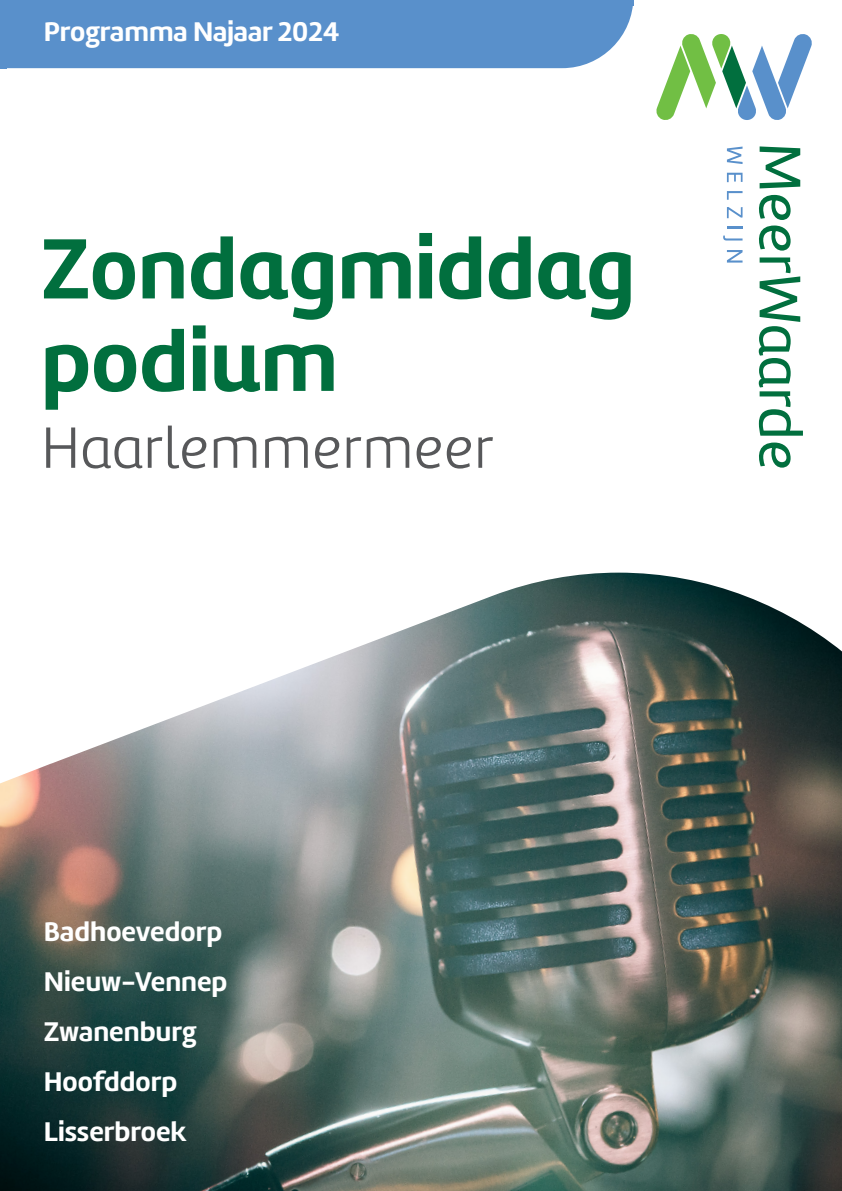
<style>
.page{position:relative;width:842px;height:1191px;background:#fff}
.page>*{position:absolute;margin:0;border:0;box-sizing:border-box;transform-origin:0 0}
.t1{font:700 88.4px/92.4px "Amelia UP";color:#016f3e}
.t2{font:300 60.2px "Amelia UP";color:#57585a}
.t3{font:700 28px "Amelia";color:#fff}
</style>
<div class="page">
<img style="left:0;top:572px;width:842px;height:619px">
<div style="left:7px;top:6px;width:626px;height:62px;background:#5990cb"></div>
<svg style="left:656px;top:34px;width:156px;height:86px"></svg>
<svg style="left:760px;top:146px;width:40px;height:42px"></svg>
<svg style="left:759px;top:195px;width:31px;height:56px"></svg>
<svg style="left:759px;top:257px;width:44px;height:179px"></svg>
<svg style="left:759px;top:442px;width:31px;height:25px"></svg>
<svg style="left:727px;top:147px;width:15px;height:17px"></svg>
<svg style="left:727px;top:173px;width:15px;height:9px"></svg>
<svg style="left:727px;top:191px;width:15px;height:9px"></svg>
<svg style="left:727px;top:207px;width:15px;height:11px"></svg>
<svg style="left:727px;top:227px;width:15px;height:2px"></svg>
<svg style="left:723px;top:235px;width:19px;height:5px"></svg>
<svg style="left:727px;top:250px;width:15px;height:12px"></svg>
<div style="left:0;top:0;width:633px;height:6px;background:#5990cb"></div>
<div style="left:0;top:0;width:7px;height:68px;background:#5990cb"></div>
<p class="t3" style="left:44px;top:15px;width:297px">Programma Najaar 2024</p>
<h1 class="t1" style="left:41px;top:224px;width:596px">Zondagmiddag podium</h1>
<h2 class="t2" style="left:41px;top:414px;width:454px">Haarlemmermeer</h2>
<p class="t3" style="left:44px;top:915px;width:180px">Badhoevedorp</p>
<p class="t3" style="left:44px;top:965px;width:185px">Nieuw-Vennep</p>
<p class="t3" style="left:44px;top:1015px;width:154px">Zwanenburg</p>
<p class="t3" style="left:44px;top:1065px;width:135px">Hoofddorp</p>
<p class="t3" style="left:44px;top:1115px;width:144px">Lisserbroek</p>
</div>
